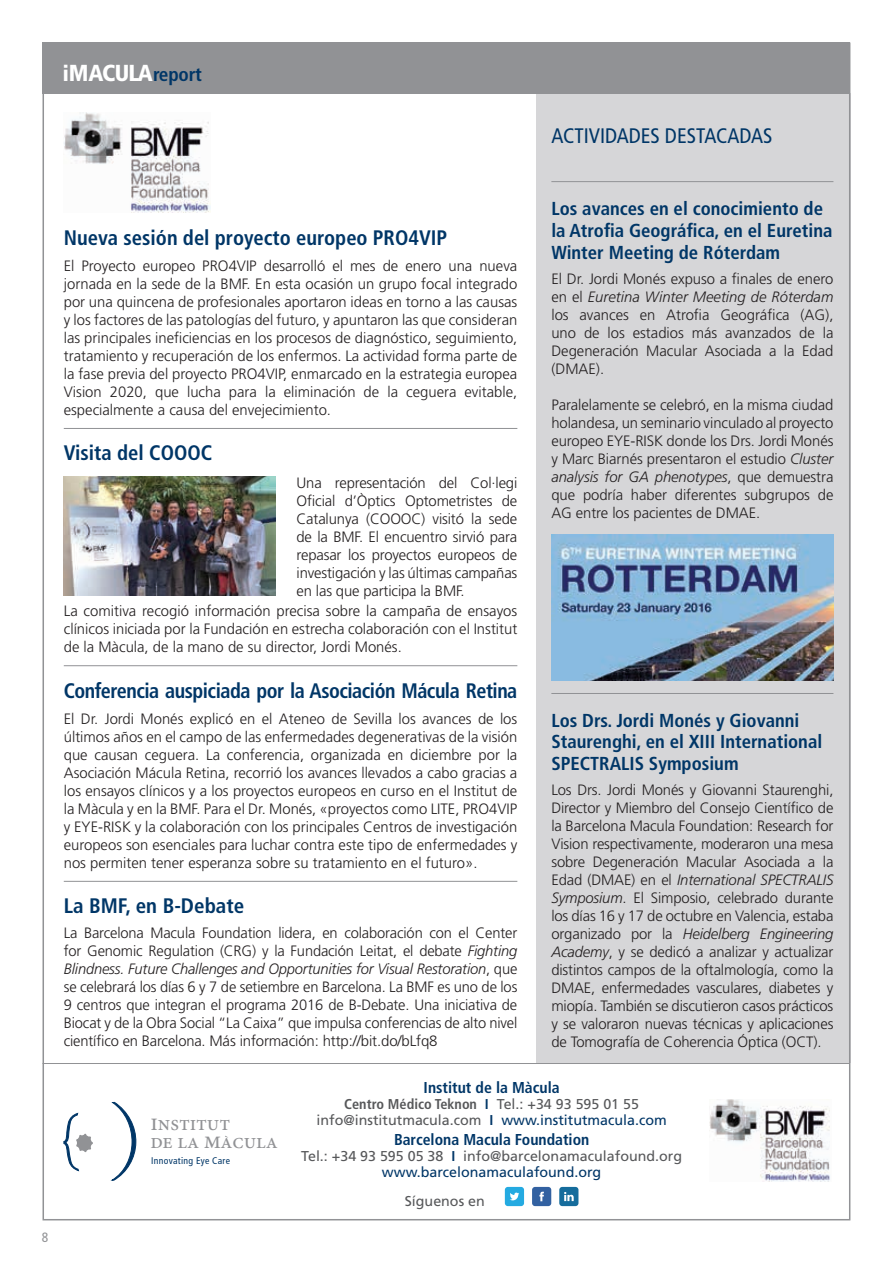
<style>
.page{position:relative;width:893px;height:1263px;background:#fff}
.page>*{position:absolute;margin:0;border:0;box-sizing:border-box;transform-origin:0 0}
.t1{font:900 condensed 23.1px "Frutiger";letter-spacing:-.04em;color:#fff}
.t2{font:21.45px "Minion Pro";letter-spacing:-.005em;color:#919295}
.t3{font:700 condensed 21px "Frutiger";color:#003667}
.t4{font:700 condensed 21px "Frutiger";letter-spacing:-.025em;color:#003667;scale:.96 1}
.t5{font:condensed 21px "Frutiger";color:#003667}
.t6{font:700 condensed 18.75px/21.8px "Frutiger";color:#003667}
.t7{font:700 condensed 15.75px "Frutiger";color:#003667}
.t8{font:300 15px/18px "Frutiger";letter-spacing:-.005em;color:#231f20;text-align:justify}
.t9{font:14.25px/15.8px "Frutiger";color:#57585a;text-align:center}
.t10{font:condensed 13.5px "Frutiger";color:#919295}
.t11{font:condensed 9.75px "Frutiger";letter-spacing:.03em;color:#003667}
.s1{font-size:21.75px}
.s2{font-weight:700;font-size:19.35px;color:#003667}
.s3{font-style:italic}
.s4{font-size:24.45px}
.s5{font-weight:700;font-stretch:condensed}
.s6{font-weight:700;font-stretch:condensed;color:#003667}
.s7{color:#003667}
</style>
<div class="page">
<svg style="left:64px;top:1113px;width:29px;height:58px"></svg>
<svg style="left:111px;top:1102px;width:25px;height:78px"></svg>
<div style="left:536px;top:94px;width:314px;height:969px;background:#d6d6d8"></div>
<img style="left:710px;top:1099px;width:120px;height:82px">
<div style="left:43px;top:43px;width:807px;height:51px;background:#919295"></div>
<hr style="left:43px;top:1063px;width:806px;height:1px;background:#919295">
<img style="left:64px;top:113px;width:147px;height:99px">
<img style="left:551px;top:535px;width:282px;height:145px">
<hr style="left:64px;top:881px;width:453px;height:1px;background:#919295">
<hr style="left:64px;top:665px;width:453px;height:1px;background:#919295">
<hr style="left:551px;top:181px;width:282px;height:1px;background:#919295">
<hr style="left:551px;top:693px;width:282px;height:1px;background:#919295">
<img style="left:64px;top:476px;width:212px;height:119px">
<hr style="left:64px;top:428px;width:453px;height:1px;background:#919295">
<svg style="left:505px;top:1187px;width:19px;height:19px"></svg>
<svg style="left:532px;top:1187px;width:19px;height:19px"></svg>
<svg style="left:559px;top:1187px;width:19px;height:19px"></svg>
<h1 class="t1" style="left:63px;top:59px;width:141px"><span class="s1">i</span>MACULA<span class="s2">report</span></h1>
<h3 class="t5" style="left:551px;top:124px;width:223px">ACTIVIDADES DESTACADAS</h3>
<p class="t10" style="left:42px;top:1229px;width:8px">8</p>
<h3 class="t3" style="left:64px;top:225px;width:385px">Nueva sesión del proyecto europeo PRO4VIP</h3>
<p class="t8" style="left:64px;top:257px;width:455px">El Proyecto europeo PRO4VIP desarrolló el mes de enero una nueva jornada en la sede de la BMF. En esta ocasión un grupo focal integrado por una quincena de profesionales aportaron ideas en torno a las causas y los factores de las patologías del futuro, y apuntaron las que consideran las principales ineficiencias en los procesos de diagnóstico, seguimiento, tratamiento y recuperación de los enfermos. La actividad forma parte de la fase previa del proyecto PRO4VIP, enmarcado en la estrategia europea Vision 2020, que lucha para la eliminación de la ceguera evitable, especialmente a causa del envejecimiento.</p>
<h3 class="t3" style="left:64px;top:441px;width:150px">Visita del COOOC</h3>
<p class="t8" style="left:297px;top:474px;width:222px">Una representación del Col·legi Oficial d’Òptics Optometristes de Catalunya (COOOC) visitó la sede de la BMF. El encuentro sirvió para repasar los proyectos europeos de investigación y las últimas campañas en las que participa la BMF.</p>
<p class="t8" style="left:64px;top:602px;width:455px">La comitiva recogió información precisa sobre la campaña de ensayos clínicos iniciada por la Fundación en estrecha colaboración con el Institut de la Màcula, de la mano de su director, Jordi Monés.</p>
<h3 class="t4" style="left:64px;top:678px;width:474px">Conferencia auspiciada por la Asociación Mácula Retina</h3>
<p class="t8" style="left:64px;top:710px;width:455px">El Dr. Jordi Monés explicó en el Ateneo de Sevilla los avances de los últimos años en el campo de las enfermedades degenerativas de la visión que causan ceguera. La conferencia, organizada en diciembre por la Asociación Mácula Retina, recorrió los avances llevados a cabo gracias a los ensayos clínicos y a los proyectos europeos en curso en el Institut de la Màcula y en la BMF. Para el Dr. Monés, «proyectos como LITE, PRO4VIP y EYE-RISK y la colaboración con los principales Centros de investigación europeos son esenciales para luchar contra este tipo de enfermedades y nos permiten tener esperanza sobre su tratamiento en el futuro».</p>
<h3 class="t3" style="left:64px;top:893px;width:182px">La BMF, en B-Debate</h3>
<p class="t8" style="left:64px;top:924px;width:455px">La Barcelona Macula Foundation lidera, en colaboración con el Center for Genomic Regulation (CRG) y la Fundación Leitat, el debate <span class="s3">Fighting Blindness. Future Challenges and Opportunities for Visual Restoration</span>, que se celebrará los días 6 y 7 de setiembre en Barcelona. La BMF es uno de los 9 centros que integran el programa 2016 de B-Debate. Una iniciativa de Biocat y de la Obra Social “La Caixa” que impulsa conferencias de alto nivel científico en Barcelona. Más información: http://bit.do/bLfq8</p>
<p class="t6" style="left:551px;top:198px;width:283px">Los avances en el conocimiento de la Atrofia Geográfica, en el Euretina<br>Winter Meeting de Róterdam</p>
<p class="t8" style="left:551px;top:270px;width:284px">El Dr. Jordi Monés expuso a finales de enero en el <span class="s3">Euretina Winter Meeting de Róterdam </span>los avances en Atrofia Geográfica (AG), uno de los estadios más avanzados de la Degeneración Macular Asociada a la Edad (DMAE).</p>
<p class="t8" style="left:551px;top:396px;width:284px">Paralelamente se celebró, en la misma ciudad holandesa, un seminario vinculado al proyecto europeo EYE-RISK donde los Drs. Jordi Monés y Marc Biarnés presentaron el estudio <span class="s3">Cluster analysis for GA phenotypes</span>, que demuestra que podría haber diferentes subgrupos de AG entre los pacientes de DMAE.</p>
<p class="t6" style="left:551px;top:709px;width:272px">Los Drs. Jordi Monés y Giovanni<br>Staurenghi, en el XIII International<br>SPECTRALIS Symposium</p>
<p class="t8" style="left:551px;top:781px;width:284px">Los Drs. Jordi Monés y Giovanni Staurenghi, Director y Miembro del Consejo Científico de la Barcelona Macula Foundation: Research for Vision respectivamente, moderaron una mesa sobre Degeneración Macular Asociada a la Edad (DMAE) en el <span class="s3">International SPECTRALIS Symposium</span>. El Simposio, celebrado durante los días 16 y 17 de octubre en Valencia, estaba organizado por la <span class="s3">Heidelberg Engineering Academy</span>, y se dedicó a analizar y actualizar distintos campos de la oftalmología, como la DMAE, enfermedades vasculares, diabetes y miopía. También se discutieron casos prácticos y se valoraron nuevas técnicas y aplicaciones de Tomografía de Coherencia Óptica (OCT).</p>
<h2 class="t2" style="left:150px;top:1108px;width:81px"><span class="s4">i</span>nstitut</h2>
<p class="t11" style="left:151px;top:1155px;width:80px">Innovating Eye Care</p>
<h2 class="t2" style="left:150px;top:1127px;width:129px">de la <span class="s4">m</span>acula</h2>
<p class="t7" style="left:424px;top:1078px;width:138px">Institut de la Màcula</p>
<p class="t9" style="left:316px;top:1096px;width:352px"><span class="s5">Centro Médico Teknon</span> <span class="s6">I</span> Tel.: +34 93 595 01 55 info@institutmacula.com <span class="s6">I</span> <span class="s7">www.institutmacula.com</span></p>
<p class="t7" style="left:394px;top:1130px;width:197px">Barcelona Macula Foundation</p>
<p class="t9" style="left:301px;top:1148px;width:382px">Tel.: +34 93 595 05 38 <span class="s6">I</span> info@barcelonamaculafound.org <span class="s7">www.barcelonamaculafound.org</span></p>
<p class="t9" style="left:405px;top:1193px;width:81px">Síguenos en</p>
</div>
